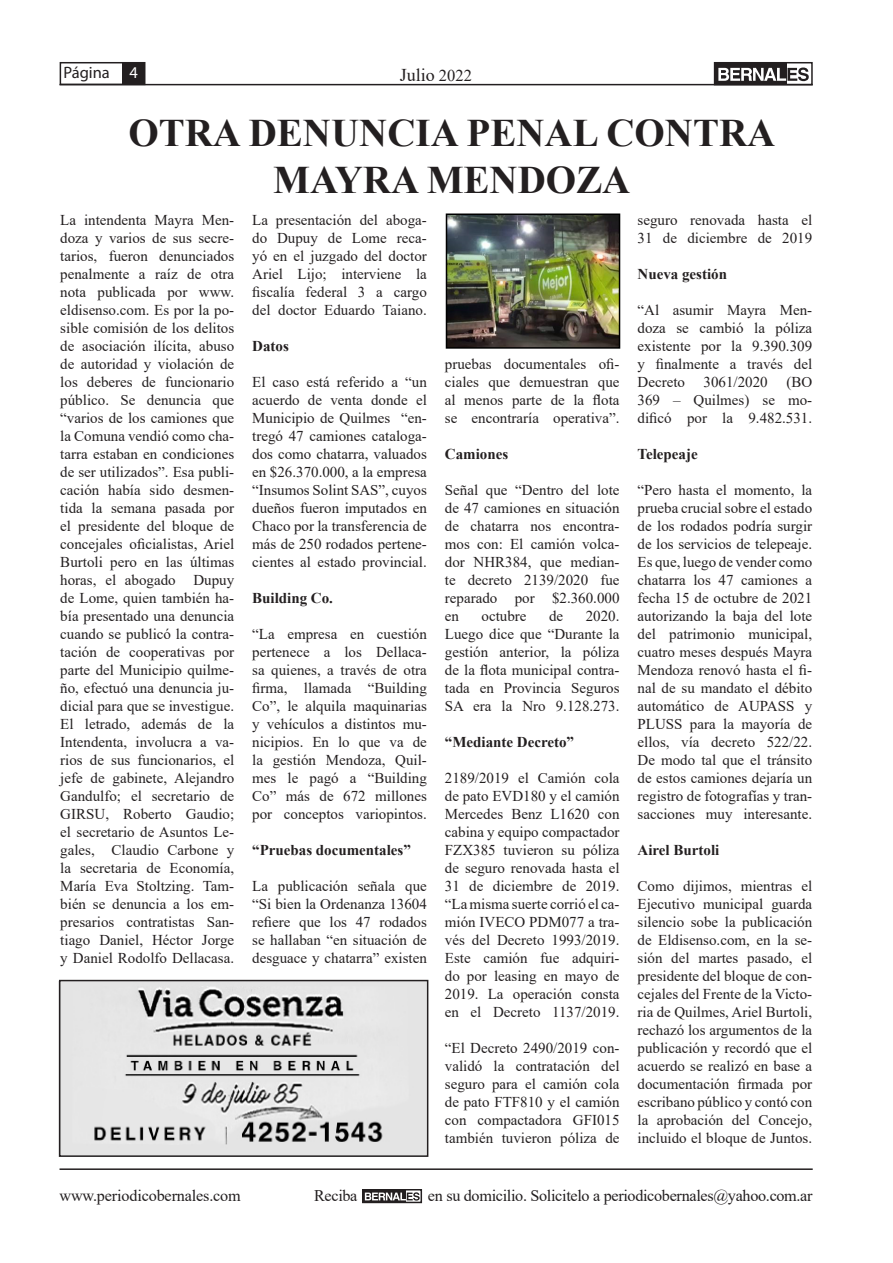
<style>
.page{position:relative;width:893px;height:1263px;background:#fff}
.page>*{position:absolute;margin:0;border:0;box-sizing:border-box;transform-origin:0 0}
.t1{font:700 39px/46.8px "Times New Roman";color:#231f20;text-align:center}
.t2{font:18px "Times New Roman";color:#231f20}
.t3{font:16.5px "Myriad Pro";color:#231f20}
.t4{font:16.2px "Times New Roman";letter-spacing:-.02em;color:#231f20}
.t5{font:15px/18px "Times New Roman";color:#231f20;text-align:justify}
.t6{font:700 15px "Times New Roman";color:#231f20}
.s1{color:#fff}
.s2{font-size:16.5px}
</style>
<div class="page">
<div style="left:122px;top:63px;width:23px;height:21px;background:#231f20"></div>
<div style="left:60px;top:62px;width:85px;height:23px;border:2px solid #231f20"></div>
<hr style="left:60px;top:84px;width:753px;height:1px;background:#231f20">
<hr style="left:60px;top:1168px;width:753px;height:2px;background:#231f20">
<div style="left:715px;top:63px;width:72px;height:22px;background:#231f20"></div>
<svg style="left:718px;top:68px;width:91px;height:13px"></svg>
<div style="left:714px;top:62px;width:99px;height:23px;border:2px solid #231f20"></div>
<svg style="left:365px;top:1192px;width:54px;height:8px"></svg>
<div style="left:362px;top:1189px;width:60px;height:14px;border:2px solid #231f20"></div>
<img style="left:449px;top:216px;width:168px;height:130px">
<div style="left:446px;top:213px;width:174px;height:136px;border:2px solid #000"></div>
<img style="left:62px;top:983px;width:363px;height:171px">
<div style="left:59px;top:980px;width:369px;height:177px;border:2px solid #231f20"></div>
<p class="t3" style="left:64px;top:63px;width:76px">Página <span class="s1">4</span></p>
<p class="t2" style="left:400px;top:62px;width:74px">Julio <span class="s2">2022</span></p>
<p class="t1" style="left:128px;top:109px;width:648px">OTRA DENUNCIA PENAL CONTRA<br>MAYRA MENDOZA</p>
<p class="t5" style="left:60px;top:210px;width:175px">La intendenta Mayra Men&shy;doza y varios de sus secre&shy;tarios, fueron denunciados penalmente a raíz de otra nota publicada por www. eldisenso.com. Es por la po&shy;sible comisión de los delitos de asociación ilícita, abuso de autoridad y violación de los deberes de funcionario público. Se denuncia que “varios de los camiones que la Comuna vendió como cha&shy;tarra estaban en condiciones de ser utilizados”. Esa publi&shy;cación había sido desmen&shy;tida la semana pasada por el presidente del bloque de concejales oficialistas, Ariel Burtoli pero en las últimas horas, el abogado Dupuy de Lome, quien también ha&shy;bía presentado una denuncia cuando se publicó la contra&shy;tación de cooperativas por parte del Municipio quilme&shy;ño, efectuó una denuncia ju&shy;dicial para que se investigue.</p>
<p class="t5" style="left:60px;top:714px;width:175px">El letrado, además de la Intendenta, involucra a va&shy;rios de sus funcionarios, el jefe de gabinete, Alejandro Gandulfo; el secretario de GIRSU, Roberto Gaudio; el secretario de Asuntos Le&shy;gales, Claudio Carbone y la secretaria de Economía, María Eva Stoltzing. Tam&shy;bién se denuncia a los em&shy;presarios contratistas San&shy;tiago Daniel, Héctor Jorge y Daniel Rodolfo Dellacasa.</p>
<p class="t5" style="left:252px;top:210px;width:176px">La presentación del aboga&shy;do Dupuy de Lome reca&shy;yó en el juzgado del doctor Ariel Lijo; interviene la fiscalía federal 3 a cargo del doctor Eduardo Taiano.</p>
<p class="t6" style="left:252px;top:335px;width:38px">Datos</p>
<p class="t5" style="left:252px;top:372px;width:176px">El caso está referido a “un acuerdo de venta donde el Municipio de Quilmes “en&shy;tregó 47 camiones cataloga&shy;dos como chatarra, valuados en $26.370.000, a la empresa “Insumos Solint SAS”, cuyos dueños fueron imputados en Chaco por la transferencia de más de 250 rodados pertene&shy;cientes al estado provincial.</p>
<p class="t6" style="left:252px;top:587px;width:82px">Building Co.</p>
<p class="t5" style="left:252px;top:624px;width:176px">“La empresa en cuestión pertenece a los Dellaca&shy;sa quienes, a través de otra firma, llamada “Building Co”, le alquila maquinarias y vehículos a distintos mu&shy;nicipios. En lo que va de la gestión Mendoza, Quil&shy;mes le pagó a “Building Co” más de 672 millones por conceptos variopintos.</p>
<p class="t6" style="left:252px;top:839px;width:160px">“Pruebas documentales”</p>
<p class="t5" style="left:252px;top:876px;width:176px">La publicación señala que “Si bien la Ordenanza 13604 refiere que los 47 rodados se hallaban “en situación de desguace y chatarra” existen</p>
<p class="t5" style="left:637px;top:210px;width:176px">seguro renovada hasta el<br>31 de diciembre de 2019</p>
<p class="t6" style="left:637px;top:263px;width:91px">Nueva gestión</p>
<p class="t5" style="left:637px;top:300px;width:176px">“Al asumir Mayra Men&shy;doza se cambió la póliza existente por la 9.390.309 y finalmente a través del Decreto 3061/2020 (BO 369 – Quilmes) se mo&shy;dificó por la 9.482.531.</p>
<p class="t6" style="left:637px;top:443px;width:62px">Telepeaje</p>
<p class="t5" style="left:637px;top:480px;width:176px">“Pero hasta el momento, la prueba crucial sobre el estado de los rodados podría surgir de los servicios de telepeaje.<br>Es que, luego de vender como chatarra los 47 camiones a fecha 15 de octubre de 2021 autorizando la baja del lote del patrimonio municipal, cuatro meses después Mayra Mendoza renovó hasta el fi&shy;nal de su mandato el débito automático de AUPASS y PLUSS para la mayoría de ellos, vía decreto 522/22.<br>De modo tal que el tránsito de estos camiones dejaría un registro de fotografías y tran&shy;sacciones muy interesante.</p>
<p class="t6" style="left:637px;top:839px;width:83px">Airel Burtoli</p>
<p class="t5" style="left:637px;top:876px;width:176px">Como dijimos, mientras el Ejecutivo municipal guarda silencio sobe la publicación de Eldisenso.com, en la se&shy;sión del martes pasado, el presidente del bloque de con&shy;cejales del Frente de la Victo&shy;ria de Quilmes, Ariel Burtoli, rechazó los argumentos de la publicación y recordó que el acuerdo se realizó en base a documentación firmada por escribano público y contó con la aprobación del Concejo, incluido el bloque de Juntos.</p>
<p class="t5" style="left:445px;top:354px;width:176px">pruebas documentales ofi&shy;ciales que demuestran que al menos parte de la flota se encontraría operativa”.</p>
<p class="t6" style="left:445px;top:443px;width:65px">Camiones</p>
<p class="t5" style="left:445px;top:480px;width:176px">Señal que “Dentro del lote de 47 camiones en situación de chatarra nos encontra&shy;mos con: El camión volca&shy;dor NHR384, que median&shy;te decreto 2139/2020 fue reparado por $2.360.000 en</p>
<p class="t5" style="left:482px;top:606px;width:46px">octubre</p>
<p class="t5" style="left:549px;top:606px;width:16px">de</p>
<p class="t5" style="left:586px;top:606px;width:35px">2020.</p>
<p class="t5" style="left:445px;top:624px;width:176px">Luego dice que “Durante la gestión anterior, la póliza de la flota municipal contra&shy;tada en Provincia Seguros SA era la Nro 9.128.273.</p>
<p class="t6" style="left:445px;top:731px;width:131px">“Mediante Decreto”</p>
<p class="t5" style="left:445px;top:768px;width:176px">2189/2019 el Camión cola de pato EVD180 y el camión Mercedes Benz L1620 con cabina y equipo compactador FZX385 tuvieron su póliza de seguro renovada hasta el 31 de diciembre de 2019.</p>
<p class="t5" style="left:445px;top:894px;width:176px">“La misma suerte corrió el ca&shy;mión IVECO PDM077 a tra&shy;vés del Decreto 1993/2019.<br>Este camión fue adquiri&shy;do por leasing en mayo de 2019. La operación consta en el Decreto 1137/2019.</p>
<p class="t5" style="left:445px;top:1038px;width:176px">“El Decreto 2490/2019 con&shy;validó la contratación del seguro para el camión cola de pato FTF810 y el camión con compactadora GFI015 también tuvieron póliza de</p>
<p class="t4" style="left:60px;top:1184px;width:183px">www.periodicobernales.com</p>
<p class="t4" style="left:314px;top:1184px;width:45px">Reciba</p>
<p class="t4" style="left:428px;top:1184px;width:386px">en su domicilio. Solicitelo a periodicobernales@yahoo.com.ar</p>
</div>
